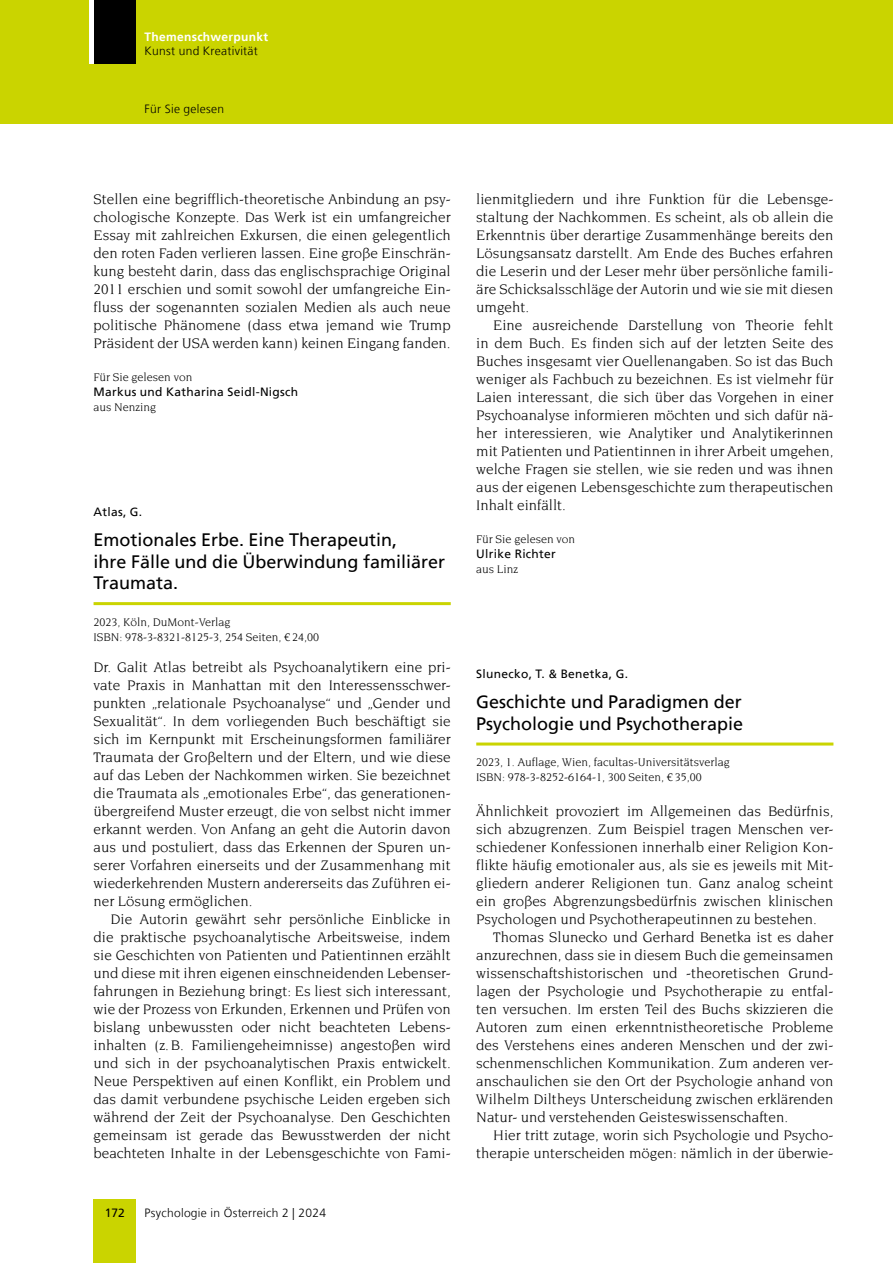
<style>
.page{position:relative;width:893px;height:1263px;background:#fff}
.page>*{position:absolute;margin:0;border:0;box-sizing:border-box;transform-origin:0 0}
.t1{font:18px/21.6px "Frutiger LT";color:#000}
.t2{font:15px/18px "Novarese Std";color:#000;text-align:justify}
.t3{font:12px/15px "Novarese Std";color:#000}
.t4{font:12px "Frutiger LT";letter-spacing:.025em;color:#000}
.t5{font:300 12px "Frutiger LT";letter-spacing:.025em;color:#000}
.t6{font:700 12px "Frutiger LT";letter-spacing:.025em;color:#fff}
</style>
<div class="page">
<div style="left:94px;top:1199px;width:42px;height:64px;background:#cad400"></div>
<div style="left:0;top:0;width:893px;height:123px;background:#cad400"></div>
<div style="left:94px;top:0;width:42px;height:64px;background:#000"></div>
<div style="left:89px;top:0;width:5px;height:64px;background:#fff"></div>
<hr style="left:94px;top:602px;width:357px;height:3px;background:#cad400">
<hr style="left:476px;top:742px;width:357px;height:3px;background:#cad400">
<p class="t6" style="left:145px;top:30px;width:125px">Themenschwerpunkt</p>
<p class="t5" style="left:145px;top:44px;width:115px">Kunst und Kreativität</p>
<p class="t5" style="left:145px;top:102px;width:81px">Für Sie gelesen</p>
<p class="t2" style="left:94px;top:190px;width:359px">Stellen eine begrifflich-theoretische Anbindung an psy&shy;chologische Konzepte. Das Werk ist ein umfangreicher Essay mit zahlreichen Exkursen, die einen gelegentlich den roten Faden verlieren lassen. Eine große Einschrän&shy;kung besteht darin, dass das englischsprachige Original 2011 erschien und somit sowohl der umfangreiche Ein&shy;fluss der sogenannten sozialen Medien als auch neue politische Phänomene (dass etwa jemand wie Trump Präsident der USA werden kann) keinen Eingang fanden.</p>
<p class="t3" style="left:94px;top:370px;width:100px">Für Sie gelesen von</p>
<p class="t4" style="left:94px;top:385px;width:206px">Markus und Katharina Seidl-Nigsch</p>
<p class="t3" style="left:94px;top:400px;width:64px">aus Nenzing</p>
<p class="t4" style="left:94px;top:504px;width:50px">Atlas, G.</p>
<p class="t1" style="left:94px;top:529px;width:353px">Emotionales Erbe. Eine Therapeutin,<br>ihre Fälle und die Überwindung familiärer<br>Traumata.</p>
<p class="t3" style="left:94px;top:614px;width:227px">2023, Köln, DuMont-Verlag<br>ISBN: 978-3-8321-8125-3, 254 Seiten, € 24,00</p>
<p class="t2" style="left:94px;top:658px;width:359px">Dr. Galit Atlas betreibt als Psychoanalytikern eine pri&shy;vate Praxis in Manhattan mit den Interessensschwer&shy;punkten „relationale Psychoanalyse“ und „Gender und Sexualität“. In dem vorliegenden Buch beschäftigt sie sich im Kernpunkt mit Erscheinungsformen familiärer Traumata der Großeltern und der Eltern, und wie diese auf das Leben der Nachkommen wirken. Sie bezeichnet die Traumata als „emotionales Erbe“, das generationen&shy;übergreifend Muster erzeugt, die von selbst nicht immer erkannt werden. Von Anfang an geht die Autorin davon aus und postuliert, dass das Erkennen der Spuren un&shy;serer Vorfahren einerseits und der Zusammenhang mit wiederkehrenden Mustern andererseits das Zuführen ei&shy;ner Lösung ermöglichen.</p>
<p class="t2" style="left:94px;top:910px;width:359px;text-indent:17px">Die Autorin gewährt sehr persönliche Einblicke in die praktische psychoanalytische Arbeitsweise, indem sie Geschichten von Patienten und Patientinnen erzählt und diese mit ihren eigenen einschneidenden Lebenser&shy;fahrungen in Beziehung bringt: Es liest sich interessant, wie der Prozess von Erkunden, Erkennen und Prüfen von bislang unbewussten oder nicht beachteten Lebens&shy;inhalten (z.B. Familiengeheimnisse) angestoßen wird und sich in der psychoanalytischen Praxis entwickelt.<br>Neue Perspektiven auf einen Konflikt, ein Problem und das damit verbundene psychische Leiden ergeben sich während der Zeit der Psychoanalyse. Den Geschichten gemeinsam ist gerade das Bewusstwerden der nicht beachteten Inhalte in der Lebensgeschichte von Fami-</p>
<p class="t4" style="left:105px;top:1205px;width:22px">172</p>
<p class="t5" style="left:145px;top:1206px;width:183px">Psychologie in Österreich 2 | 2024</p>
<p class="t2" style="left:476px;top:190px;width:359px">lienmitgliedern und ihre Funktion für die Lebensge&shy;staltung der Nachkommen. Es scheint, als ob allein die Erkenntnis über derartige Zusammenhänge bereits den Lösungsansatz darstellt. Am Ende des Buches erfahren die Leserin und der Leser mehr über persönliche famili&shy;äre Schicksalsschläge der Autorin und wie sie mit diesen umgeht.</p>
<p class="t2" style="left:476px;top:316px;width:359px;text-indent:17px">Eine ausreichende Darstellung von Theorie fehlt in dem Buch. Es finden sich auf der letzten Seite des Buches insgesamt vier Quellenangaben. So ist das Buch weniger als Fachbuch zu bezeichnen. Es ist vielmehr für Laien interessant, die sich über das Vorgehen in einer Psychoanalyse informieren möchten und sich dafür nä&shy;her interessieren, wie Analytiker und Analytikerinnen mit Patienten und Patientinnen in ihrer Arbeit umgehen, welche Fragen sie stellen, wie sie reden und was ihnen aus der eigenen Lebensgeschichte zum therapeutischen Inhalt einfällt.</p>
<p class="t3" style="left:476px;top:532px;width:100px">Für Sie gelesen von</p>
<p class="t4" style="left:476px;top:547px;width:81px">Ulrike Richter</p>
<p class="t3" style="left:476px;top:562px;width:44px">aus Linz</p>
<p class="t4" style="left:476px;top:666px;width:153px">Slunecko, T. &amp; Benetka, G.</p>
<p class="t1" style="left:476px;top:691px;width:269px">Geschichte und Paradigmen der<br>Psychologie und Psychotherapie</p>
<p class="t3" style="left:476px;top:754px;width:255px">2023, 1. Auflage, Wien, facultas-Universitätsverlag<br>ISBN: 978-3-8252-6164-1, 300 Seiten, € 35,00</p>
<p class="t2" style="left:476px;top:802px;width:359px">Ähnlichkeit provoziert im Allgemeinen das Bedürfnis, sich abzugrenzen. Zum Beispiel tragen Menschen ver&shy;schiedener Konfessionen innerhalb einer Religion Kon&shy;flikte häufig emotionaler aus, als sie es jeweils mit Mit&shy;gliedern anderer Religionen tun. Ganz analog scheint ein großes Abgrenzungsbedürfnis zwischen klinischen Psychologen und Psychotherapeutinnen zu bestehen.</p>
<p class="t2" style="left:476px;top:928px;width:359px;text-indent:17px">Thomas Slunecko und Gerhard Benetka ist es daher anzurechnen, dass sie in diesem Buch die gemeinsamen wissenschaftshistorischen und -theoretischen Grund&shy;lagen der Psychologie und Psychotherapie zu entfal&shy;ten versuchen. Im ersten Teil des Buchs skizzieren die Autoren zum einen erkenntnistheoretische Probleme des Verstehens eines anderen Menschen und der zwi&shy;schenmenschlichen Kommunikation. Zum anderen ver&shy;anschaulichen sie den Ort der Psychologie anhand von Wilhelm Diltheys Unterscheidung zwischen erklärenden Natur- und verstehenden Geisteswissenschaften.</p>
<p class="t2" style="left:476px;top:1126px;width:359px;text-align:right">Hier tritt zutage, worin sich Psychologie und Psycho&shy;therapie unterscheiden mögen: nämlich in der überwie-</p>
</div>
